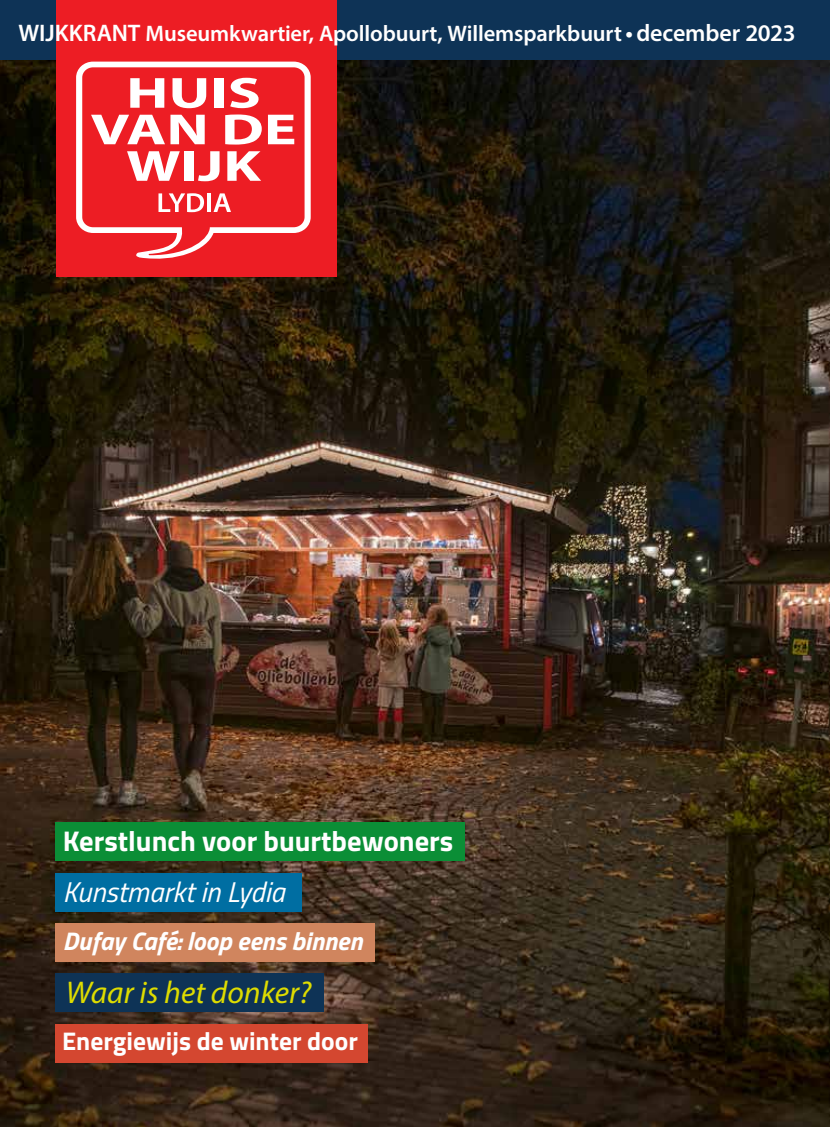
<style>
.page{position:relative;width:830px;height:1127px;background:#fff}
.page>*{position:absolute;margin:0;border:0;box-sizing:border-box;transform-origin:0 0}
.t1{font:italic 31.5px "Myriad Pro";color:#dedc00}
.t2{font:700 28.5px "Titillium";color:#fff}
.t3{font:italic 28.5px "Titillium Web";color:#fff}
.t4{font:italic 700 25.5px "Titillium";color:#fff}
.t5{font:700 25.5px "Titillium";color:#fff}
.t6{font:600 22.5px "Myriad Pro";letter-spacing:-.005em;color:#fff}
.s1{font-size:24px}
</style>
<div class="page">
<img style="left:0;top:60px;width:829px;height:1067px">
<div style="left:0;top:0;width:829px;height:60px;background:#0e3356"></div>
<div style="left:56px;top:0;width:281px;height:276px;background:#ed1d24"></div>
<svg style="left:76px;top:62px;width:234px;height:197px"></svg>
<svg style="left:130px;top:78px;width:34px;height:30px"></svg>
<svg style="left:172px;top:78px;width:34px;height:30px"></svg>
<div style="left:214px;top:78px;width:10px;height:30px;background:#fff"></div>
<svg style="left:230px;top:78px;width:28px;height:30px"></svg>
<svg style="left:91px;top:115px;width:113px;height:29px"></svg>
<svg style="left:225px;top:114px;width:36px;height:31px"></svg>
<svg style="left:268px;top:115px;width:26px;height:29px"></svg>
<svg style="left:127px;top:151px;width:53px;height:30px"></svg>
<div style="left:185px;top:151px;width:9px;height:30px;background:#fff"></div>
<svg style="left:198px;top:151px;width:21px;height:30px"></svg>
<svg style="left:227px;top:151px;width:34px;height:30px"></svg>
<svg style="left:158px;top:193px;width:46px;height:19px"></svg>
<hr style="left:207px;top:193px;width:4px;height:19px;background:#fff">
<svg style="left:213px;top:193px;width:18px;height:19px"></svg>
<div style="left:55px;top:1024px;width:313px;height:38px;background:#d44730"></div>
<div style="left:55px;top:973px;width:268px;height:39px;background:#0e3356"></div>
<div style="left:55px;top:923px;width:319px;height:38px;background:#d0855e"></div>
<div style="left:55px;top:822px;width:409px;height:39px;background:#0b8e36"></div>
<div style="left:55px;top:873px;width:247px;height:38px;background:#006ea2"></div>
<p class="t6" style="left:18px;top:19px;width:778px"><span class="s1">WIJKKRANT</span> Museumkwartier, Apollobuurt, Willemsparkbuurt <span class="s1">•december 2023</span></p>
<p class="t2" style="left:63px;top:820px;width:392px">Kerstlunch voor buurtbewoners</p>
<p class="t3" style="left:63px;top:871px;width:223px">Kunstmarkt in Lydia</p>
<p class="t4" style="left:63px;top:921px;width:301px">Dufay Café: loop eens binnen</p>
<h1 class="t1" style="left:66px;top:972px;width:247px">Waar is het donker?</h1>
<p class="t5" style="left:62px;top:1021px;width:297px">Energiewijs de winter door</p>
</div>
